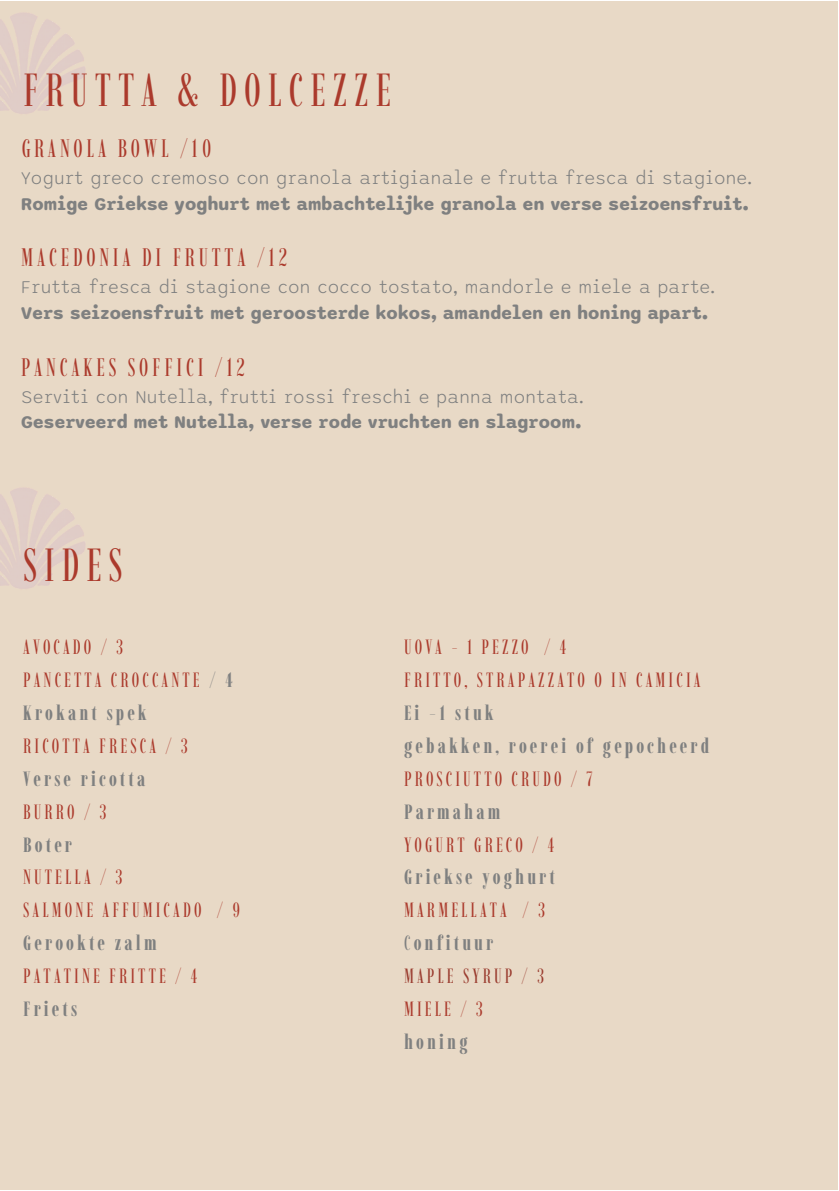
<style>
.page{position:relative;width:839px;height:1191px;background:#fff}
.page>*{position:absolute;margin:0;border:0;box-sizing:border-box;transform-origin:0 0}
.t1{font:46.4px "Imbue 72 pt";letter-spacing:.15em;color:#ab3a2c}
.t2{font:25.2px "Imbue 72 pt";letter-spacing:.15em;color:#ab3a2c}
.t3{font:20.6px/33px "Imbue 72 pt";letter-spacing:.15em;color:#ab3a2c}
.t4{font:700 20.6px/33px "Imbue 72 pt";letter-spacing:.15em;color:#7f8080}
.t5{font:700 19px "Sono";letter-spacing:.01em;color:#7f8080}
.t6{font:300 19px "Sono";letter-spacing:.01em;color:#7f8080}
.s1{font-weight:700;color:#7f8080}
.s2{color:#7f8080}
.s3{color:#9a3c2f}
</style>
<div class="page">
<div style="left:1px;top:1px;width:837px;height:1189px;background:#e8d9c6"></div>
<img style="left:0;top:1px;width:85px;height:133px">
<img style="left:0;top:470px;width:85px;height:138px">
<h1 class="t1" style="left:23px;top:62px;width:369px">FRUTTA &amp; DOLCEZZE</h1>
<p class="t2" style="left:21px;top:133px;width:192px">GRANOLA BOWL /10</p>
<p class="t6" style="left:21px;top:167px;width:732px">Yogurt greco cremoso con granola artigianale e frutta fresca di stagione.</p>
<p class="t5" style="left:21px;top:192px;width:729px">Romige Griekse yoghurt met ambachtelijke granola en verse seizoensfruit.</p>
<p class="t2" style="left:21px;top:243px;width:267px">MACEDONIA DI FRUTTA /12</p>
<p class="t6" style="left:21px;top:276px;width:695px">Frutta fresca di stagione con cocco tostato, mandorle e miele a parte.</p>
<p class="t5" style="left:21px;top:302px;width:688px">Vers seizoensfruit met geroosterde kokos, amandelen en honing apart.</p>
<p class="t2" style="left:21px;top:352px;width:225px">PANCAKES SOFFICI /12</p>
<p class="t6" style="left:21px;top:385px;width:564px">Serviti con Nutella, frutti rossi freschi e panna montata.</p>
<p class="t5" style="left:21px;top:411px;width:561px">Geserveerd met Nutella, verse rode vruchten en slagroom.</p>
<h1 class="t1" style="left:23px;top:537px;width:101px">SIDES</h1>
<p class="t3" style="left:23px;top:630px;width:211px">AVOCADO / 3<br>PANCETTA CROCCANTE <span class="s1">/ 4<br>Krokant spek</span></p>
<p class="t3" style="left:23px;top:729px;width:166px">RICOTTA FRESCA / 3</p>
<p class="t4" style="left:23px;top:762px;width:124px">Verse ricotta</p>
<p class="t3" style="left:23px;top:795px;width:85px">BURRO / 3</p>
<p class="t4" style="left:23px;top:828px;width:50px">Boter</p>
<p class="t3" style="left:23px;top:861px;width:218px">NUTELLA / 3<br>SALMONE AFFUMICADO / 9</p>
<p class="t4" style="left:23px;top:927px;width:135px">Gerookte zalm</p>
<p class="t3" style="left:23px;top:960px;width:175px">PATATINE FRITTE / 4</p>
<p class="t4" style="left:23px;top:993px;width:55px">Friets</p>
<p class="t3" style="left:404px;top:630px;width:298px">UOVA - 1 PEZZO / 4<br>FRITTO, STRAPAZZATO O IN CAMICIA</p>
<p class="t4" style="left:404px;top:696px;width:306px">Ei -1 stuk<br>gebakken, roerei of gepocheerd</p>
<p class="t3" style="left:404px;top:762px;width:190px">PROSCIUTTO CRUDO / 7</p>
<p class="t4" style="left:404px;top:795px;width:98px">Parmaham</p>
<p class="t3" style="left:404px;top:828px;width:151px">YOGURT GRECO / 4</p>
<p class="t4" style="left:404px;top:861px;width:152px">Griekse yoghurt</p>
<p class="t3" style="left:404px;top:894px;width:142px">MARMELLATA / 3<br><span class="s2">C</span><span class="s1">onfituur<br></span><span class="s3">MAPLE SYRUP / 3</span></p>
<p class="t3" style="left:404px;top:993px;width:80px">MIELE / 3</p>
<p class="t4" style="left:404px;top:1026px;width:65px">honing</p>
</div>
